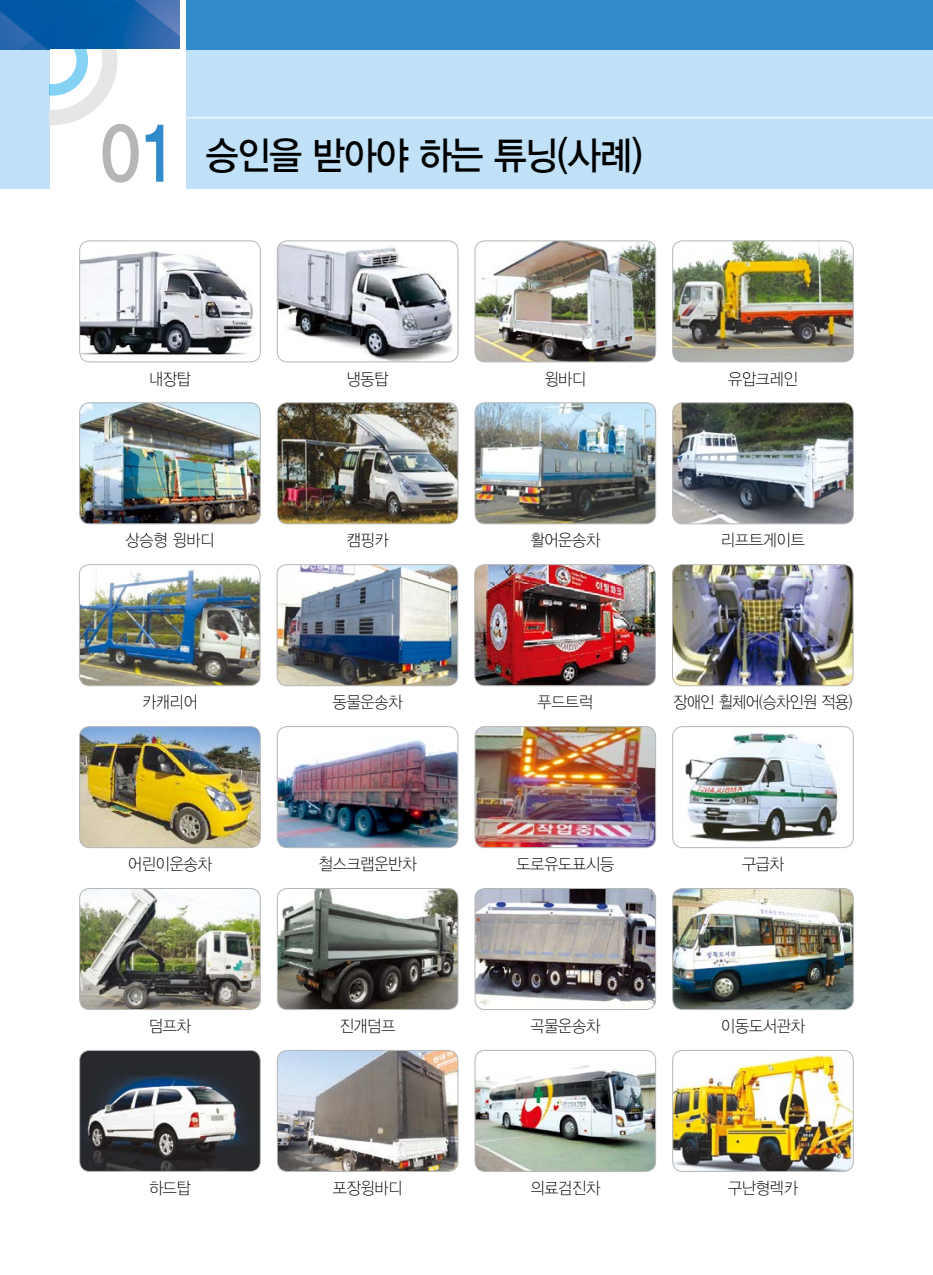
<style>
.page{position:relative;width:933px;height:1275px;background:#fff}
.page>*{position:absolute;margin:0;border:0;box-sizing:border-box;transform-origin:0 0}
.t1{font:38.5px "YDVYGO Std 13";letter-spacing:-.025em;color:#000;scale:.92 1}
.t2{font:16.62px "YDVYGO Std 11";letter-spacing:-.01em;color:#000;scale:.92 1}
.t3{font:16.62px "YDVYGO Std 11";letter-spacing:-.03em;color:#000;scale:.91 1}
.s1{font-family:"YDVYGO Std 14";font-size:78.05px;color:#b5b6b6}
.s2{font-family:"YDVYGO Std 14";font-size:78.05px;color:#318bcb}
</style>
<div class="page">
<img style="left:0;top:0;width:180px;height:50px">
<div style="left:0;top:50px;width:189px;height:139px;background:#c0e1f7"></div>
<div style="left:50px;top:50px;width:833px;height:162px;background:#fff"></div>
<div style="left:186px;top:0;width:747px;height:189px;background:#c0e1f7"></div>
<hr style="left:186px;top:117px;width:747px;height:1px;background:#fff">
<div style="left:186px;top:0;width:747px;height:50px;background:#318bcb"></div>
<svg style="left:50px;top:50px;width:67px;height:75px"></svg>
<img style="left:672px;top:241px;width:181px;height:121px">
<div style="left:672px;top:241px;width:181px;height:121px;border:1px solid #b5b6b6;border-radius:10px"></div>
<img style="left:672px;top:403px;width:181px;height:121px">
<div style="left:672px;top:402px;width:181px;height:122px;border:1px solid #b5b6b6;border-radius:10px"></div>
<img style="left:672px;top:565px;width:181px;height:121px">
<div style="left:672px;top:564px;width:181px;height:122px;border:1px solid #b5b6b6;border-radius:10px"></div>
<img style="left:80px;top:244px;width:179px;height:117px">
<div style="left:79px;top:241px;width:181px;height:121px;border:1px solid #b5b6b6;border-radius:10px"></div>
<img style="left:80px;top:403px;width:180px;height:121px">
<div style="left:79px;top:402px;width:181px;height:122px;border:1px solid #b5b6b6;border-radius:10px"></div>
<img style="left:79px;top:565px;width:181px;height:121px">
<div style="left:79px;top:564px;width:181px;height:122px;border:1px solid #b5b6b6;border-radius:10px"></div>
<img style="left:277px;top:241px;width:181px;height:121px">
<div style="left:277px;top:241px;width:181px;height:121px;border:1px solid #b5b6b6;border-radius:10px"></div>
<img style="left:277px;top:403px;width:181px;height:121px">
<div style="left:277px;top:402px;width:181px;height:122px;border:1px solid #b5b6b6;border-radius:10px"></div>
<img style="left:277px;top:565px;width:181px;height:121px">
<div style="left:277px;top:564px;width:181px;height:122px;border:1px solid #b5b6b6;border-radius:10px"></div>
<img style="left:475px;top:241px;width:180px;height:121px">
<div style="left:475px;top:241px;width:181px;height:121px;border:1px solid #b5b6b6;border-radius:10px"></div>
<img style="left:475px;top:403px;width:180px;height:121px">
<div style="left:475px;top:402px;width:181px;height:122px;border:1px solid #b5b6b6;border-radius:10px"></div>
<img style="left:685px;top:732px;width:153px;height:110px">
<div style="left:672px;top:726px;width:181px;height:122px;border:1px solid #b5b6b6;border-radius:10px"></div>
<img style="left:80px;top:727px;width:180px;height:121px">
<div style="left:79px;top:726px;width:181px;height:122px;border:1px solid #b5b6b6;border-radius:10px"></div>
<img style="left:277px;top:727px;width:181px;height:121px">
<div style="left:277px;top:726px;width:181px;height:122px;border:1px solid #b5b6b6;border-radius:10px"></div>
<img style="left:475px;top:727px;width:180px;height:121px">
<div style="left:475px;top:726px;width:181px;height:122px;border:1px solid #b5b6b6;border-radius:10px"></div>
<img style="left:673px;top:888px;width:180px;height:121px">
<div style="left:672px;top:888px;width:181px;height:122px;border:1px solid #b5b6b6;border-radius:10px"></div>
<img style="left:80px;top:888px;width:180px;height:121px">
<div style="left:79px;top:888px;width:181px;height:122px;border:1px solid #b5b6b6;border-radius:10px"></div>
<img style="left:277px;top:888px;width:181px;height:121px">
<div style="left:277px;top:888px;width:181px;height:122px;border:1px solid #b5b6b6;border-radius:10px"></div>
<img style="left:475px;top:888px;width:180px;height:121px">
<div style="left:475px;top:888px;width:181px;height:122px;border:1px solid #b5b6b6;border-radius:10px"></div>
<img style="left:672px;top:1050px;width:181px;height:121px">
<div style="left:672px;top:1050px;width:181px;height:122px;border:1px solid #b5b6b6;border-radius:10px"></div>
<img style="left:80px;top:1050px;width:180px;height:121px">
<div style="left:79px;top:1050px;width:181px;height:122px;border:1px solid #b5b6b6;border-radius:10px"></div>
<img style="left:277px;top:1050px;width:181px;height:121px">
<div style="left:277px;top:1050px;width:181px;height:122px;border:1px solid #b5b6b6;border-radius:10px"></div>
<img style="left:475px;top:1050px;width:180px;height:121px">
<div style="left:475px;top:1050px;width:181px;height:122px;border:1px solid #b5b6b6;border-radius:10px"></div>
<img style="left:476px;top:565px;width:179px;height:121px">
<div style="left:474px;top:564px;width:181px;height:122px;border:1px solid #b5b6b6;border-radius:10px"></div>
<h1 class="t1" style="left:100px;top:136px;width:591px"><span class="s1">0</span><span class="s2">1</span> 승인을 받아야 하는 튜닝(사례)</h1>
<p class="t2" style="left:149px;top:370px;width:47px">내장탑</p>
<p class="t2" style="left:347px;top:370px;width:47px">냉동탑</p>
<p class="t2" style="left:544px;top:370px;width:47px">윙바디</p>
<p class="t2" style="left:728px;top:370px;width:77px">유압크레인</p>
<p class="t2" style="left:125px;top:532px;width:98px">상승형 윙바디</p>
<p class="t2" style="left:347px;top:532px;width:47px">캠핑카</p>
<p class="t2" style="left:530px;top:532px;width:77px">활어운송차</p>
<p class="t2" style="left:721px;top:532px;width:92px">리프트게이트</p>
<p class="t2" style="left:142px;top:694px;width:62px">카캐리어</p>
<p class="t2" style="left:333px;top:694px;width:77px">동물운송차</p>
<p class="t2" style="left:537px;top:694px;width:62px">푸드트럭</p>
<p class="t3" style="left:673px;top:694px;width:198px">장애인 휠체어(승차인원 적용)</p>
<p class="t2" style="left:128px;top:856px;width:92px">어린이운송차</p>
<p class="t2" style="left:319px;top:856px;width:108px">철스크랩운반차</p>
<p class="t2" style="left:516px;top:856px;width:108px">도로유도표시등</p>
<p class="t2" style="left:742px;top:856px;width:47px">구급차</p>
<p class="t2" style="left:149px;top:1018px;width:47px">덤프차</p>
<p class="t2" style="left:340px;top:1018px;width:62px">진개덤프</p>
<p class="t2" style="left:530px;top:1018px;width:77px">곡물운송차</p>
<p class="t2" style="left:721px;top:1018px;width:92px">이동도서관차</p>
<p class="t2" style="left:149px;top:1180px;width:47px">하드탑</p>
<p class="t2" style="left:333px;top:1180px;width:77px">포장윙바디</p>
<p class="t2" style="left:530px;top:1180px;width:77px">의료검진차</p>
<p class="t2" style="left:728px;top:1180px;width:77px">구난형렉카</p>
</div>
